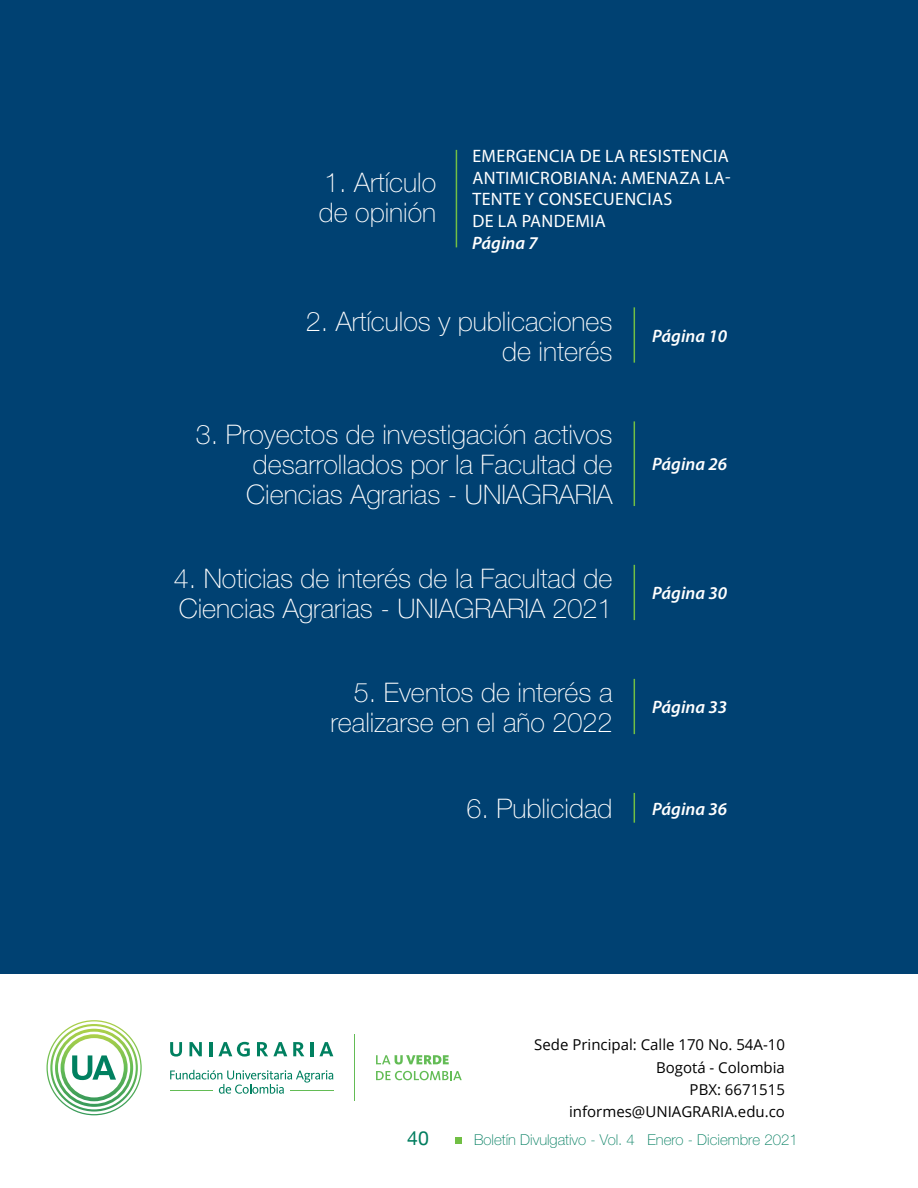
<style>
.page{position:relative;width:918px;height:1188px;background:#fff}
.page>*{position:absolute;margin:0;border:0;box-sizing:border-box;transform-origin:0 0}
.t1{font:100 27px/30px "Helvetica Neue";color:#fff}
.t2{font:19.5px "Helvetica Neue";color:#007d5f}
.t3{font:18px/21.6px "Myriad Pro";letter-spacing:.02em;color:#fff}
.t4{font:italic 600 18px "Myriad Pro";color:#fff}
.t5{font:15px/22.2px "Open Sans";color:#000;text-align:right}
.t6{font:100 15px "Helvetica Neue";color:#007d5f}
</style>
<div class="page">
<svg style="left:456px;top:1137px;width:6px;height:6px"></svg>
<div style="left:0;top:0;width:918px;height:973px;background:#004172"></div>
<svg style="left:376px;top:1055px;width:73px;height:10px"></svg>
<svg style="left:376px;top:1071px;width:86px;height:9px"></svg>
<hr style="left:354px;top:1034px;width:1px;height:67px;background:#63bc55">
<svg style="left:170px;top:1042px;width:12px;height:15px"></svg>
<svg style="left:189px;top:1042px;width:13px;height:14px"></svg>
<hr style="left:209px;top:1042px;width:3px;height:14px;background:#008060">
<svg style="left:218px;top:1042px;width:32px;height:15px"></svg>
<svg style="left:257px;top:1042px;width:30px;height:14px"></svg>
<svg style="left:293px;top:1042px;width:11px;height:14px"></svg>
<hr style="left:310px;top:1042px;width:3px;height:14px;background:#008060">
<svg style="left:319px;top:1042px;width:14px;height:14px"></svg>
<svg style="left:170px;top:1070px;width:163px;height:24px"></svg>
<svg style="left:46px;top:1020px;width:96px;height:95px"></svg>
<hr style="left:456px;top:150px;width:1px;height:97px;background:#71bf44">
<hr style="left:634px;top:307px;width:1px;height:56px;background:#71bf44">
<hr style="left:634px;top:421px;width:1px;height:85px;background:#71bf44">
<hr style="left:634px;top:793px;width:1px;height:30px;background:#71bf44">
<hr style="left:634px;top:565px;width:1px;height:55px;background:#71bf44">
<hr style="left:634px;top:679px;width:1px;height:55px;background:#71bf44">
<p class="t1" style="left:319px;top:168px;width:119px">1. Artículo de opinión</p>
<p class="t3" style="left:472px;top:145px;width:260px">EMERGENCIA DE LA RESISTENCIA<br>ANTIMICROBIANA: AMENAZA LA-<br>TENTE Y CONSECUENCIAS<br>DE LA PANDEMIA</p>
<p class="t4" style="left:472px;top:231px;width:67px">Página 7</p>
<p class="t1" style="left:306px;top:306px;width:308px;text-align:right">2. Artículos y publicaciones de interés</p>
<p class="t1" style="left:246px;top:420px;width:368px;text-align:justify;text-indent:-50px">3. Proyectos de investigación activos desarrollados por la Facultad de Ciencias Agrarias - UNIAGRARIA</p>
<p class="t1" style="left:174px;top:563px;width:440px">4. Noticias de interés de la Facultad de<br>Ciencias Agrarias - UNIAGRARIA 2021</p>
<p class="t1" style="left:330px;top:677px;width:284px;text-align:right">5. Eventos de interés a realizarse en el año 2022</p>
<p class="t4" style="left:652px;top:324px;width:76px">Página 10</p>
<p class="t4" style="left:652px;top:453px;width:76px">Página 26</p>
<p class="t4" style="left:652px;top:582px;width:76px">Página 30</p>
<p class="t4" style="left:652px;top:696px;width:76px">Página 33</p>
<p class="t1" style="left:466px;top:794px;width:148px">6. Publicidad</p>
<p class="t4" style="left:652px;top:797px;width:76px">Página 36</p>
<p class="t5" style="left:534px;top:1034px;width:252px">Sede Principal: Calle 170 No. 54A-10<br>Bogotá - Colombia<br>PBX: 6671515 informes@UNIAGRARIA.edu.co</p>
<p class="t2" style="left:407px;top:1127px;width:23px">40</p>
<p class="t6" style="left:474px;top:1132px;width:325px">Boletín Divulgativo - Vol. 4 Enero - Diciembre 2021</p>
</div>
